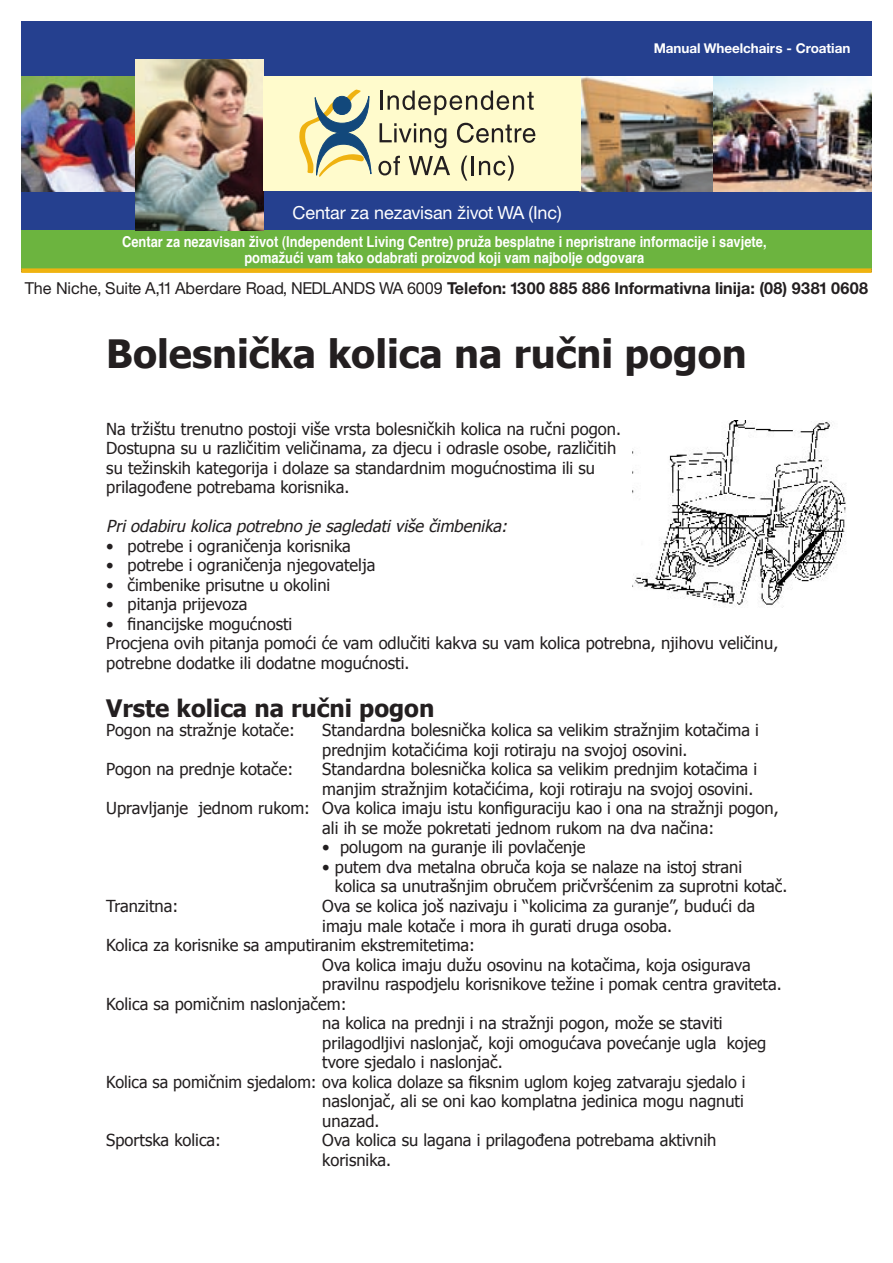
<style>
.page{position:relative;width:893px;height:1263px;background:#fff}
.page>*{position:absolute;margin:0;border:0;box-sizing:border-box;transform-origin:0 0}
.t1{font:700 39px "Tahoma";color:#231f20}
.t2{font:700 24px "Tahoma";color:#231f20}
.t3{font:18px "Helvetica Neue";color:#fff}
.t4{font:16.5px/19.5px "Tahoma";color:#231f20}
.t5{font:700 16.5px "Helvetica Neue";color:#231f20}
.t6{font:italic 16.5px "Tahoma";color:#231f20}
.t7{font:700 15px/16.5px "Helvetica CE";color:#fff;text-align:center;scale:.86 1}
.t8{font:700 13.5px "Helvetica Neue";color:#fff}
.s1{font-weight:400}
</style>
<div class="page">
<div style="left:21px;top:21px;width:851px;height:251px;background:#25408f"></div>
<div style="left:21px;top:231px;width:851px;height:38px;background:#6cb43f"></div>
<div style="left:21px;top:268px;width:851px;height:5px;background:#efb310"></div>
<img style="left:21px;top:77px;width:115px;height:114px">
<img style="left:136px;top:60px;width:127px;height:171px">
<img style="left:713px;top:77px;width:159px;height:114px">
<img style="left:580px;top:77px;width:133px;height:114px">
<div style="left:263px;top:77px;width:317px;height:114px;background:#fffbcc"></div>
<svg style="left:299px;top:76px;width:73px;height:101px"></svg>
<div style="left:333px;top:96px;width:18px;height:19px;background:#12487b;border-radius:50%"></div>
<div style="left:333px;top:96px;width:18px;height:19px;border:1px solid #12487b;border-radius:50%"></div>
<svg style="left:380px;top:91px;width:2px;height:19px"></svg>
<svg style="left:388px;top:91px;width:146px;height:24px"></svg>
<svg style="left:380px;top:123px;width:66px;height:25px"></svg>
<svg style="left:457px;top:123px;width:78px;height:20px"></svg>
<svg style="left:378px;top:156px;width:22px;height:19px"></svg>
<svg style="left:409px;top:156px;width:41px;height:19px"></svg>
<svg style="left:461px;top:156px;width:6px;height:25px"></svg>
<hr style="left:471px;top:156px;width:3px;height:19px;background:#231f20">
<svg style="left:479px;top:156px;width:35px;height:25px"></svg>
<img style="left:632px;top:421px;width:214px;height:186px">
<p class="t3" style="left:292px;top:202px;width:271px">Centar za nezavisan život WA (Inc)</p>
<p class="t8" style="left:654px;top:40px;width:198px">Manual Wheelchairs - Croatian</p>
<p class="t7" style="left:122px;top:234px;width:751px">Centar za nezavisan život (Independent Living Centre) pruža besplatne i nepristrane informacije i savjete, pomažući vam tako odabrati proizvod koji vam najbolje odgovara</p>
<p class="t5" style="left:25px;top:278px;width:845px"><span class="s1">The Niche, Suite A,11 Aberdare Road, NEDLANDS WA 6009</span> Telefon: 1300 885 886 Informativna linija: (08) 9381 0608</p>
<h1 class="t1" style="left:106px;top:327px;width:642px">Bolesnička kolica na ručni pogon</h1>
<p class="t4" style="left:106px;top:418px;width:516px">Na tržištu trenutno postoji više vrsta bolesničkih kolica na ručni pogon.<br>Dostupna su u različitim veličinama, za djecu i odrasle osobe, različitih su težinskih kategorija i dolaze sa standardnim mogućnostima ili su prilagođene potrebama korisnika.</p>
<p class="t6" style="left:106px;top:515px;width:407px">Priodabiru kolica potrebno je sagledativiše čimbenika:</p>
<p class="t4" style="left:106px;top:535px;width:246px">• potrebe i ograničenja korisnika</p>
<p class="t4" style="left:106px;top:555px;width:271px">• potrebe i ograničenja njegovatelja</p>
<p class="t4" style="left:106px;top:574px;width:226px">• čimbenike prisutne u okolini</p>
<p class="t4" style="left:106px;top:594px;width:143px">• pitanja prijevoza</p>
<p class="t4" style="left:106px;top:613px;width:674px">• financijske mogućnosti<br>Procjena ovih pitanja pomoći će vam odlučiti kakva su vam kolica potrebna, njihovu veličinu, potrebne dodatke ili dodatne mogućnosti.</p>
<h2 class="t2" style="left:106px;top:691px;width:330px">Vrste kolica na ručni pogon</h2>
<p class="t4" style="left:106px;top:720px;width:190px">Pogon na stražnje kotače:</p>
<p class="t4" style="left:322px;top:720px;width:438px">Standardna bolesnička kolica sa velikim stražnjim kotačima i prednjim kotačićima koji rotiraju na svojoj osovini.</p>
<p class="t4" style="left:106px;top:759px;width:188px">Pogon na prednje kotače:</p>
<p class="t4" style="left:322px;top:759px;width:436px">Standardna bolesnička kolica sa velikim prednjim kotačima i</p>
<p class="t4" style="left:322px;top:778px;width:433px">manjim stražnjim kotačićima, koji rotiraju na svojoj osovini.</p>
<p class="t4" style="left:106px;top:798px;width:674px">Upravljanje jednom rukom: Ova kolica imaju istu konfiguraciju kao i ona na stražnji pogon,</p>
<p class="t4" style="left:322px;top:817px;width:393px">ali ih se može pokretati jednom rukom na dva načina:</p>
<p class="t4" style="left:322px;top:837px;width:265px">• polugom na guranje ili povlačenje</p>
<p class="t4" style="left:335px;top:856px;width:454px;text-indent:-13px">• putem dva metalna obruča koja se nalaze na istoj strani<br>kolica sa unutrašnjim obručem pričvršćenim za suprotni kotač.</p>
<p class="t4" style="left:106px;top:895px;width:73px">Tranzitna:</p>
<p class="t4" style="left:322px;top:895px;width:434px">Ova se kolica još nazivaju i “kolicima za guranje”, budući da</p>
<p class="t4" style="left:322px;top:915px;width:351px">imaju male kotače i mora ih gurati druga osoba.</p>
<p class="t4" style="left:106px;top:934px;width:370px">Kolica za korisnike sa amputiranim ekstremitetima:</p>
<p class="t4" style="left:322px;top:954px;width:430px">Ova kolica imaju dužu osovinu na kotačima, koja osigurava</p>
<p class="t4" style="left:322px;top:973px;width:461px">pravilnu raspodjelu korisnikove težine i pomak centra graviteta.</p>
<p class="t4" style="left:106px;top:993px;width:242px">Kolica sa pomičnim naslonjačem:</p>
<p class="t4" style="left:322px;top:1012px;width:402px">na kolica na prednji i na stražnji pogon, može se staviti</p>
<p class="t4" style="left:322px;top:1032px;width:445px">prilagodljivi naslonjač, koji omogućava povećanje ugla kojeg</p>
<p class="t4" style="left:322px;top:1051px;width:182px">tvore sjedalo i naslonjač.</p>
<p class="t4" style="left:106px;top:1071px;width:641px">Kolica sa pomičnim sjedalom: ova kolica dolaze sa fiksnim uglom kojeg zatvaraju sjedalo i</p>
<p class="t4" style="left:322px;top:1090px;width:423px">naslonjač, ali se oni kao komplatna jedinica mogu nagnuti</p>
<p class="t4" style="left:322px;top:1110px;width:59px">unazad.</p>
<p class="t4" style="left:106px;top:1129px;width:116px">Sportska kolica:</p>
<p class="t4" style="left:322px;top:1129px;width:395px">Ova kolica su lagana i prilagođena potrebama aktivnih korisnika.</p>
</div>
